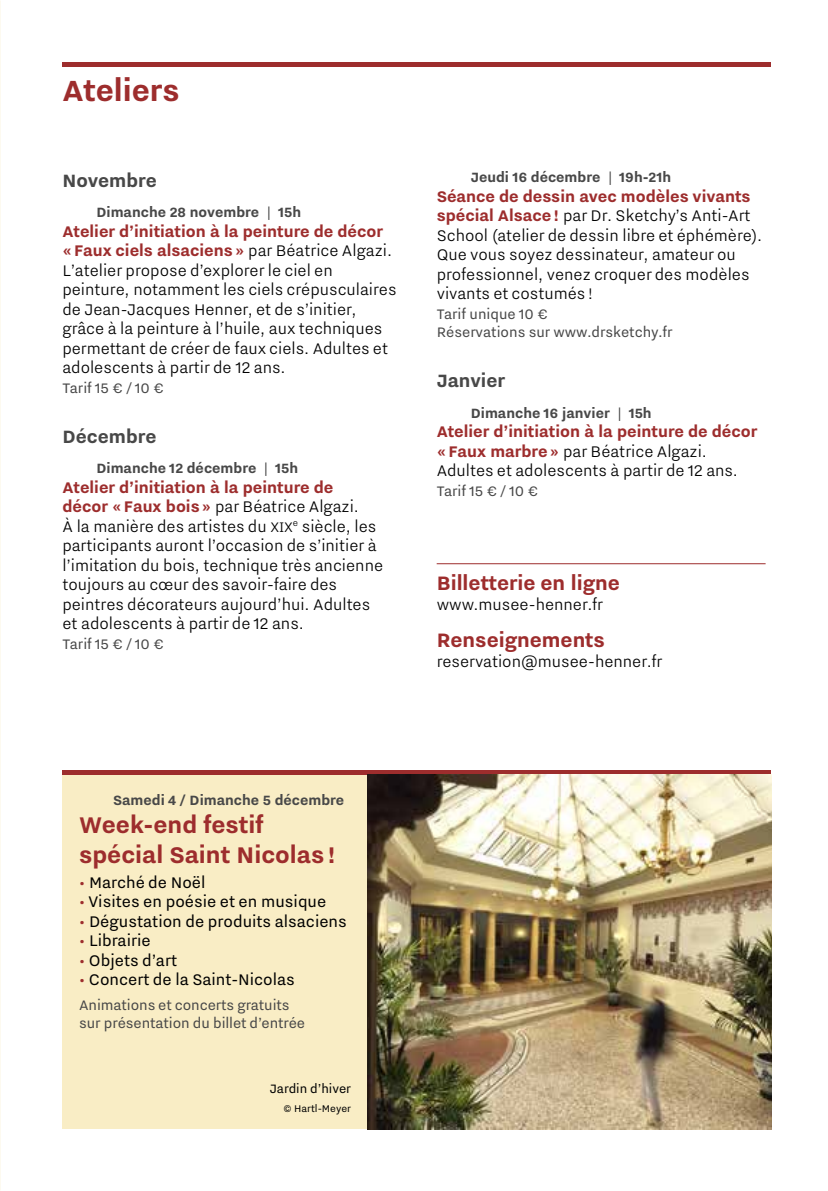
<style>
.page{position:relative;width:828px;height:1191px;background:#fff}
.page>*{position:absolute;margin:0;border:0;box-sizing:border-box;transform-origin:0 0}
.t1{font:700 36px "Nitti Grotesk";color:#9d2d2d}
.t2{font:700 28px/30px "Nitti Grotesk";color:#9d2d2d}
.t3{font:700 24px "Nitti Grotesk";color:#9d2d2d}
.t4{font:700 22px "Nitti Grotesk";color:#484848}
.t5{font:300 19px/19.4px "Nitti Grotesk";color:#000}
.t6{font:19px "Nitti Grotesk";color:#000}
.t7{font:17px/18px "Nitti Grotesk";letter-spacing:-.005em;color:#484848}
.t8{font:700 16.6px "Nitti Grotesk";color:#484848}
.t9{font:15px "Nitti Grotesk";color:#000}
.t10{font:12px "Nitti Grotesk";color:#000}
.s1{font-weight:400}
.s2{font-weight:700;color:#9d2d2d}
.s3{font-size:17.2px}
.s4{color:#9d2d2d}
</style>
<div class="page">
<div style="left:62px;top:774px;width:703px;height:355px;background:#f9edc5"></div>
<div style="left:62px;top:62px;width:709px;height:5px;background:#9d2d2d"></div>
<hr style="left:62px;top:770px;width:709px;height:4px;background:#9d2d2d">
<img style="left:367px;top:774px;width:404px;height:355px">
<hr style="left:437px;top:563px;width:328px;height:1px;background:#9d2d2d">
<h1 class="t1" style="left:62px;top:70px;width:119px">Ateliers</h1>
<p class="t4" style="left:62px;top:168px;width:96px">Novembre</p>
<p class="t8" style="left:96px;top:203px;width:206px">Dimanche 28 novembre <span class="s1">|</span> 15h</p>
<p class="t5" style="left:62px;top:221px;width:336px"><span class="s2">Atelier d’initiation à la peinture de décor «Faux ciels alsaciens»</span> par Béatrice Algazi.<br>L’atelier propose d’explorer le ciel en peinture, notamment les ciels crépusculaires de Jean-Jacques Henner, et de s’initier, grâce à la peinture à l’huile, aux techniques permettant de créer de faux ciels. Adultes et adolescents à partir de 12 ans.</p>
<p class="t7" style="left:62px;top:378px;width:103px">Tarif 15 € / 10 €</p>
<p class="t4" style="left:62px;top:424px;width:96px">Décembre</p>
<p class="t8" style="left:96px;top:459px;width:203px">Dimanche 12 décembre <span class="s1">|</span> 15h</p>
<p class="t5" style="left:62px;top:477px;width:322px"><span class="s2">Atelier d’initiation à la peinture de décor «Faux bois»</span> par Béatrice Algazi.<br>À la manière des artistes du <span class="s3">XIX</span><sup>e</sup> siècle, les participants auront l’occasion de s’initier à l’imitation du bois, technique très ancienne toujours au cœur des savoir-faire des peintres décorateurs aujourd’hui. Adultes et adolescents à partir de 12 ans.</p>
<p class="t7" style="left:62px;top:634px;width:103px">Tarif 15 € / 10 €</p>
<p class="t8" style="left:471px;top:168px;width:202px">Jeudi 16 décembre <span class="s1">|</span> 19h-21h</p>
<p class="t5" style="left:437px;top:186px;width:327px"><span class="s2">Séance de dessin avec modèles vivants spécial Alsace!</span> par Dr. Sketchy’s Anti-Art School (atelier de dessin libre et éphémère).<br>Que vous soyez dessinateur, amateur ou professionnel, venez croquer des modèles vivants et costumés !</p>
<p class="t7" style="left:437px;top:304px;width:237px">Tarif unique 10 €<br>Réservations sur www.drsketchy.fr</p>
<p class="t4" style="left:437px;top:368px;width:70px">Janvier</p>
<p class="t8" style="left:471px;top:403px;width:182px">Dimanche 16 janvier <span class="s1">|</span> 15h</p>
<p class="t5" style="left:437px;top:421px;width:322px"><span class="s2">Atelier d’initiation à la peinture de décor «Faux marbre»</span> par Béatrice Algazi.<br>Adultes et adolescents à partir de 12 ans.</p>
<p class="t7" style="left:437px;top:481px;width:103px">Tarif 15 € / 10 €</p>
<p class="t3" style="left:437px;top:569px;width:185px">Billetterie en ligne</p>
<p class="t5" style="left:437px;top:594px;width:168px">www.musee-henner.fr</p>
<p class="t3" style="left:437px;top:626px;width:170px">Renseignements</p>
<p class="t5" style="left:437px;top:651px;width:227px">reservation@musee-henner.fr</p>
<p class="t8" style="left:113px;top:790px;width:233px">Samedi 4 / Dimanche 5 décembre</p>
<h2 class="t2" style="left:79px;top:808px;width:258px">Week-end festif spécial Saint Nicolas!</h2>
<p class="t6" style="left:79px;top:871px;width:128px"><span class="s4">•</span> Marché de Noël</p>
<p class="t6" style="left:79px;top:891px;width:249px"><span class="s4">•</span> Visites en poésie et en musique</p>
<p class="t6" style="left:79px;top:910px;width:269px"><span class="s4">•</span> Dégustation de produits alsaciens</p>
<p class="t6" style="left:79px;top:930px;width:73px"><span class="s4">•</span> Librairie</p>
<p class="t6" style="left:79px;top:949px;width:100px"><span class="s4">•</span> Objets d’art</p>
<p class="t6" style="left:79px;top:969px;width:217px"><span class="s4">•</span> Concert de la Saint-Nicolas</p>
<p class="t7" style="left:79px;top:996px;width:228px">Animations et concerts gratuits sur présentation du billet d’entrée</p>
<p class="t9" style="left:270px;top:1080px;width:83px">Jardin d’hiver</p>
<p class="t10" style="left:283px;top:1101px;width:69px">© Hartl-Meyer</p>
</div>
